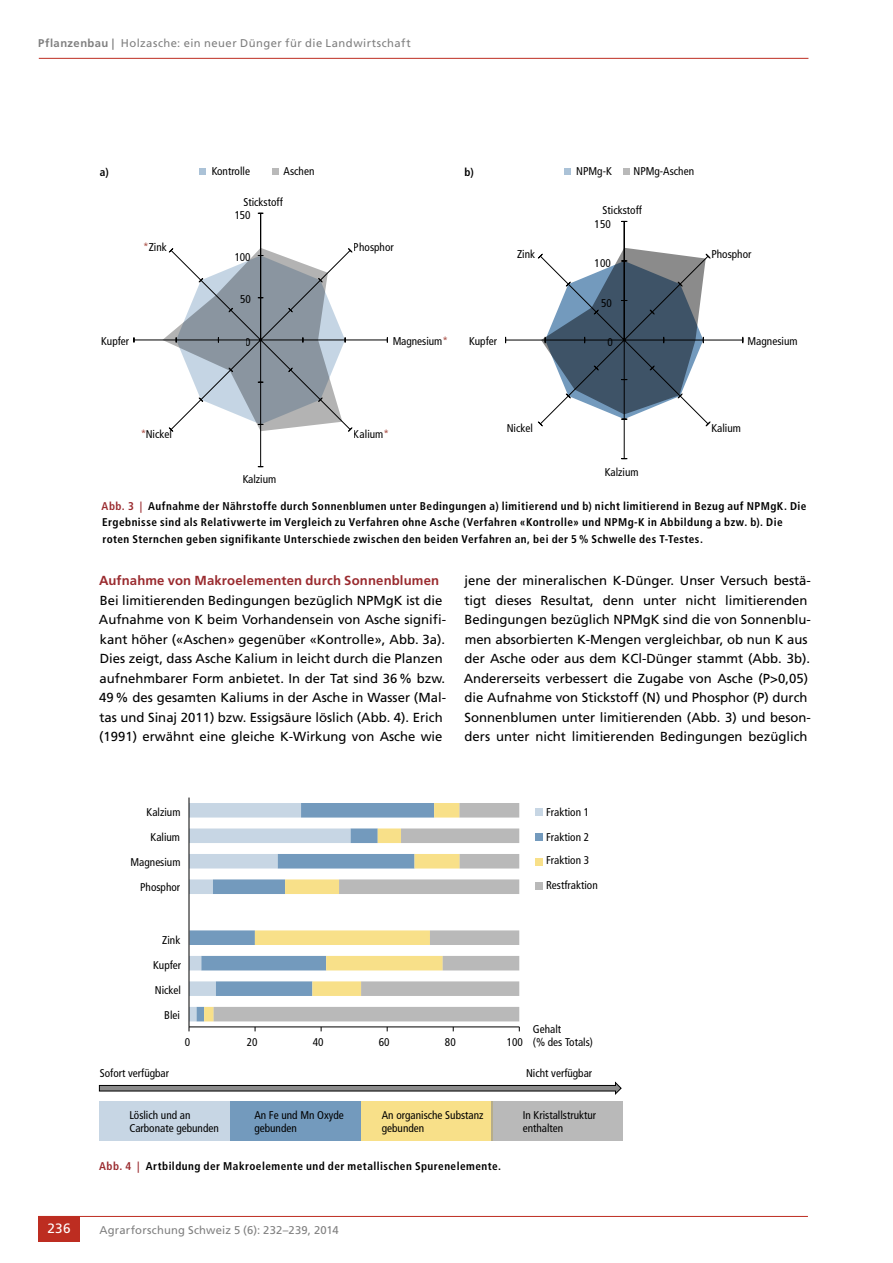
<style>
.page{position:relative;width:893px;height:1263px;background:#fff}
.page>*{position:absolute;margin:0;border:0;box-sizing:border-box;transform-origin:0 0}
.t1{font:13.5px "Frutiger LT Std";color:#fff}
.t2{font:13.2px/19.5px "Frutiger LT Std";color:#000}
.t3{font:700 13.2px "Frutiger LT Std";letter-spacing:.01em;color:#9a2b2f}
.t4{font:condensed 11.25px/13.5px "Frutiger LT Std";color:#000}
.t5{font:700 condensed 11.25px/16.5px "Frutiger LT Std";letter-spacing:.04em;color:#000}
.t6{font:11.25px "Frutiger LT Std";letter-spacing:.035em;color:#808080}
.t7{font:11.25px "Frutiger LT Std";letter-spacing:.015em;color:#808080}
.s1{font-weight:700}
.s2{color:#ab534a}
.s3{color:#9a2b2f}
</style>
<div class="page">
<hr style="left:39px;top:58px;width:769px;height:1px;background:#bd2d21">
<hr style="left:38px;top:1216px;width:770px;height:1px;background:#bd2d21">
<div style="left:38px;top:1216px;width:42px;height:26px;background:#bd2d21"></div>
<svg style="left:505px;top:221px;width:239px;height:238px"></svg>
<div style="left:564px;top:168px;width:7px;height:7px;background:#abc2d7"></div>
<div style="left:623px;top:168px;width:7px;height:7px;background:#b9b9b9"></div>
<svg style="left:133px;top:212px;width:255px;height:255px"></svg>
<div style="left:199px;top:169px;width:7px;height:6px;background:#abc2d7"></div>
<div style="left:272px;top:169px;width:7px;height:6px;background:#b9b9b9"></div>
<svg style="left:190px;top:803px;width:14px;height:218px"></svg>
<svg style="left:204px;top:803px;width:10px;height:218px"></svg>
<svg style="left:214px;top:803px;width:305px;height:218px"></svg>
<hr style="left:189px;top:1026px;width:330px;height:1px;background:#000">
<hr style="left:189px;top:797px;width:1px;height:230px;background:#000">
<div style="left:535px;top:808px;width:8px;height:8px;background:#c7d6e4"></div>
<div style="left:535px;top:833px;width:8px;height:8px;background:#739abd"></div>
<div style="left:535px;top:858px;width:8px;height:7px;background:#f8e089"></div>
<div style="left:535px;top:883px;width:8px;height:7px;background:#b9b9b9"></div>
<div style="left:99px;top:1101px;width:132px;height:39px;background:#c7d6e4"></div>
<div style="left:231px;top:1101px;width:130px;height:39px;background:#739abd"></div>
<div style="left:361px;top:1101px;width:131px;height:39px;background:#f8e089"></div>
<div style="left:492px;top:1101px;width:131px;height:39px;background:#b9b9b9"></div>
<svg style="left:99px;top:1081px;width:523px;height:14px"></svg>
<p class="t6" style="left:38px;top:36px;width:374px"><span class="s1">Pflanzenbau |</span> Holzasche: ein neuer Dünger für die Landwirtschaft</p>
<p class="t5" style="left:100px;top:163px;width:11px">a)</p>
<p class="t4" style="left:211px;top:164px;width:40px">Kontrolle</p>
<p class="t4" style="left:284px;top:165px;width:32px">Aschen</p>
<p class="t5" style="left:464px;top:163px;width:11px">b)</p>
<p class="t4" style="left:576px;top:164px;width:37px">NPMg-K</p>
<p class="t4" style="left:633px;top:165px;width:62px">NPMg-Aschen</p>
<p class="t4" style="left:243px;top:195px;width:41px">Stickstoff</p>
<p class="t4" style="left:234px;top:208px;width:18px">150</p>
<p class="t4" style="left:603px;top:204px;width:41px">Stickstoff</p>
<p class="t4" style="left:595px;top:217px;width:18px">150</p>
<p class="t4" style="left:143px;top:241px;width:25px"><span class="s2">*</span>Zink</p>
<p class="t4" style="left:234px;top:251px;width:18px">100</p>
<p class="t4" style="left:354px;top:241px;width:42px">Phosphor</p>
<p class="t4" style="left:517px;top:247px;width:20px">Zink</p>
<p class="t4" style="left:595px;top:257px;width:18px">100</p>
<p class="t4" style="left:711px;top:247px;width:42px">Phosphor</p>
<p class="t4" style="left:240px;top:293px;width:12px">50</p>
<p class="t4" style="left:601px;top:296px;width:12px">50</p>
<p class="t4" style="left:101px;top:334px;width:30px">Kupfer</p>
<p class="t4" style="left:246px;top:335px;width:7px">0</p>
<p class="t4" style="left:392px;top:334px;width:57px">Magnesium<span class="s2">*</span></p>
<p class="t4" style="left:469px;top:335px;width:30px">Kupfer</p>
<p class="t4" style="left:607px;top:336px;width:7px">0</p>
<p class="t4" style="left:748px;top:335px;width:51px">Magnesium</p>
<p class="t4" style="left:140px;top:427px;width:33px"><span class="s2">*</span>Nickel</p>
<p class="t4" style="left:354px;top:427px;width:37px">Kalium<span class="s2">*</span></p>
<p class="t4" style="left:507px;top:422px;width:28px">Nickel</p>
<p class="t4" style="left:711px;top:422px;width:31px">Kalium</p>
<p class="t4" style="left:242px;top:472px;width:35px">Kalzium</p>
<p class="t4" style="left:605px;top:466px;width:35px">Kalzium</p>
<p class="t5" style="left:102px;top:497px;width:706px"><span class="s3">Abb. 3 |</span> Aufnahme der Nährstoffe durch Sonnenblumen unter Bedingungen a) limitierend und b) nicht limitierend in Bezug auf NPMgK. Die<br>Ergebnisse sind als Relativwerte im Vergleich zu Verfahren ohne Asche (Verfahren «Kontrolle» und NPMg-K in Abbildung a bzw. b). Die roten Sternchen geben signifikante Unterschiede zwischen den beiden Verfahren an, bei der 5 % Schwelle des T-Testes.</p>
<p class="t3" style="left:99px;top:573px;width:342px">Aufnahme von Makroelementen durch Sonnenblumen</p>
<p class="t2" style="left:99px;top:590px;width:349px">Bei limitierenden Bedingungen bezüglich NPMgK ist die Aufnahme von K beim Vorhandensein von Asche signifi&shy;kant höher («Aschen» gegenüber «Kontrolle», Abb. 3a).<br>Dies zeigt, dass Asche Kalium in leicht durch die Planzen aufnehmbarer Form anbietet. In der Tat sind 36% bzw.<br>49% des gesamten Kaliums in der Asche in Wasser (Mal&shy;tas und Sinaj 2011) bzw. Essigsäure löslich (Abb. 4). Erich (1991) erwähnt eine gleiche K-Wirkung von Asche wie</p>
<p class="t2" style="left:464px;top:571px;width:349px">jene der mineralischen K-Dünger. Unser Versuch bestä&shy;tigt dieses Resultat, denn unter nicht limitierenden Bedingungen bezüglich NPMgK sind die von Sonnenblu&shy;men absorbierten K-Mengen vergleichbar, ob nun K aus der Asche oder aus dem KCl-Dünger stammt (Abb. 3b).<br>Andererseits verbessert die Zugabe von Asche (P&gt;0,05) die Aufnahme von Stickstoff (N) und Phosphor (P) durch Sonnenblumen unter limitierenden (Abb. 3) und beson&shy;ders unter nicht limitierenden Bedingungen bezüglich</p>
<p class="t4" style="left:147px;top:805px;width:35px">Kalzium</p>
<p class="t4" style="left:151px;top:830px;width:31px">Kalium</p>
<p class="t4" style="left:131px;top:855px;width:51px">Magnesium</p>
<p class="t4" style="left:140px;top:880px;width:41px">Phosphor</p>
<p class="t4" style="left:162px;top:933px;width:20px">Zink</p>
<p class="t4" style="left:153px;top:958px;width:30px">Kupfer</p>
<p class="t4" style="left:155px;top:983px;width:28px">Nickel</p>
<p class="t4" style="left:164px;top:1009px;width:17px">Blei</p>
<p class="t4" style="left:546px;top:800px;width:53px;line-height:24.5px">Fraktion 1<br>Fraktion 2<br>Fraktion 3<br>Restfraktion</p>
<p class="t4" style="left:185px;top:1036px;width:7px">0</p>
<p class="t4" style="left:247px;top:1036px;width:12px">20</p>
<p class="t4" style="left:313px;top:1036px;width:12px">40</p>
<p class="t4" style="left:379px;top:1036px;width:12px">60</p>
<p class="t4" style="left:445px;top:1036px;width:12px">80</p>
<p class="t4" style="left:507px;top:1036px;width:18px">100</p>
<p class="t4" style="left:533px;top:1022px;width:62px">Gehalt<br>(% des Totals)</p>
<p class="t4" style="left:100px;top:1066px;width:71px">Sofort verfügbar</p>
<p class="t4" style="left:526px;top:1066px;width:68px">Nicht verfügbar</p>
<p class="t4" style="left:129px;top:1108px;width:91px">Löslich und an<br>Carbonate gebunden</p>
<p class="t4" style="left:254px;top:1108px;width:91px">An Fe und Mn Oxyde gebunden</p>
<p class="t4" style="left:382px;top:1108px;width:103px">An organische Substanz gebunden</p>
<p class="t4" style="left:523px;top:1108px;width:75px">In Kristallstruktur enthalten</p>
<p class="t5" style="left:99px;top:1157px;width:403px"><span class="s3">Abb. 4 |</span> Artbildung der Makroelemente und der metallischen Spurenelemente.</p>
<p class="t1" style="left:47px;top:1221px;width:25px">236</p>
<p class="t7" style="left:99px;top:1223px;width:241px">Agrarforschung Schweiz 5 (6): 232–239, 2014</p>
</div>
